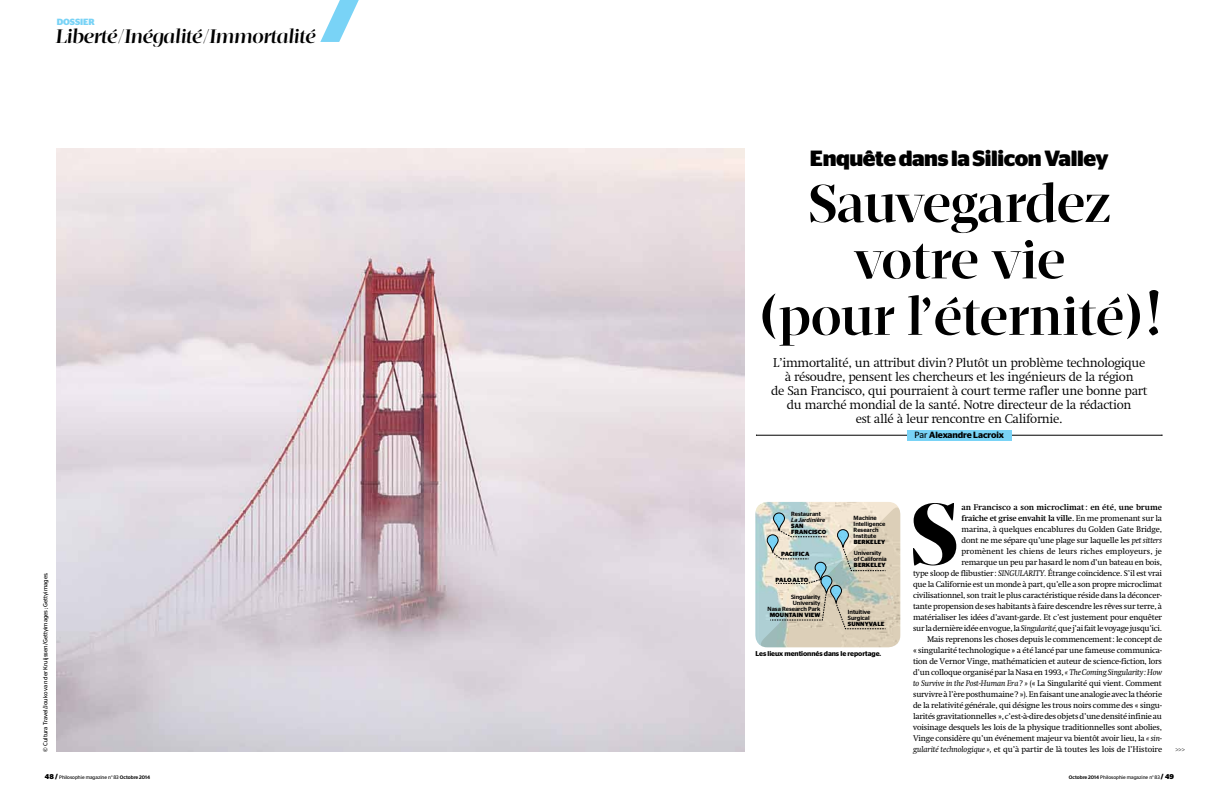
<style>
.page{position:relative;width:1219px;height:794px;background:#fff}
.page>*{position:absolute;margin:0;border:0;box-sizing:border-box;transform-origin:0 0}
.t1{font:700 89.3px "Mafra Display";color:#000}
.t2{font:500 54.3px/56.4px "Mafra Display";letter-spacing:-.02em;color:#000;text-align:center}
.t3{font:700 22px "Stag Sans";letter-spacing:-.02em;color:#000}
.t4{font:italic 500 20px "Mafra Display";letter-spacing:-.04em;color:#000}
.t5{font:300 13px/14px "Swift LT Pro";letter-spacing:-.025em;color:#000;text-align:center}
.t6{font:600 9px "Stag Sans";letter-spacing:-.01em;color:#000}
.t7{font:700 9px "Stag Sans";color:#79d3f6}
.t8{font:8.4px/11px "Swift LT Pro";letter-spacing:-.025em;color:#000;text-align:right}
.t9{font:600 7px "Stag Sans";letter-spacing:-.01em;color:#000}
.t10{font:300 7px "Stag Sans";color:#000}
.t11{font:500 6px/6px "Stag Sans";color:#000}
.t12{font:700 6px/6px "Stag Sans";letter-spacing:.02em;color:#000}
.t13{font:6px "Stag Sans";color:#000}
.t14{font:italic 500 6px "Stag Sans";color:#000}
.t15{font:5px "Stag Sans";color:#000}
.s1{font-size:64.9px}
.s2{font-weight:400}
.s3{font-weight:700}
.s4{font-style:italic}
.s5{font-weight:700;font-size:7px}
.s6{font-weight:500}
</style>
<div class="page">
<img style="left:755px;top:502px;width:142px;height:143px">
<hr style="left:756px;top:435px;width:406px;height:1px;background:#000">
<div style="left:907px;top:430px;width:105px;height:10px;background:#79d3f6"></div>
<img style="left:57px;top:149px;width:688px;height:602px">
<svg style="left:760px;top:506px;width:140px;height:141px;background:#cdcec0"></svg>
<div style="left:823px;top:578px;width:7px;height:6px;background:#79d3f6;border-radius:50%"></div>
<svg style="left:320px;top:0;width:39px;height:42px"></svg>
<p class="t7" style="left:57px;top:16px;width:40px">DOSSIER</p>
<h3 class="t4" style="left:55px;top:24px;width:262px">Liberté/Inégalité/Immortalité</h3>
<h3 class="t3" style="left:810px;top:146px;width:300px">ENQUÊTE DANS LA SILICON VALLEY</h3>
<h2 class="t2" style="left:757px;top:175px;width:407px">Sauvegardez votre vie<br>(pour l’éternité) <span class="s1">!</span></h2>
<p class="t5" style="left:771px;top:355px;width:377px">L’immortalité, un attribut divin? Plutôt un problème technologique à résoudre, pensent les chercheurs et les ingénieurs de la région<br>de San Francisco, qui pourraient à court terme rafler une bonne part du marché mondial de la santé. Notre directeur de la rédaction<br>est allé à leur rencontre en Californie.</p>
<p class="t6" style="left:915px;top:429px;width:91px"><span class="s2">Par</span> Alexandre Lacroix</p>
<p class="t11" style="left:791px;top:511px;width:31px">Restaurant</p>
<p class="t14" style="left:791px;top:516px;width:36px">La Jardinière</p>
<p class="t12" style="left:791px;top:523px;width:37px">SAN<br>FRANCISCO</p>
<p class="t12" style="left:781px;top:550px;width:30px">PACIFICA</p>
<p class="t11" style="left:854px;top:515px;width:33px">Machine<br>Intelligence<br>Research<br>Institute</p>
<p class="t12" style="left:854px;top:539px;width:33px">BERKELEY</p>
<p class="t11" style="left:854px;top:550px;width:34px">University of California</p>
<p class="t12" style="left:854px;top:562px;width:33px">BERKELEY</p>
<p class="t13" style="left:42px;top:751px;width:181px;rotate:-90deg">© Cultura Travel/Jouko van der Kruijssen/Gettyimages ; Gettyimages.</p>
<p class="t12" style="left:775px;top:576px;width:34px">PALO ALTO</p>
<p class="t11" style="left:768px;top:593px;width:55px;text-align:right">Singularity<br>University<br>Nasa Research Park</p>
<p class="t12" style="left:770px;top:611px;width:52px">MOUNTAIN VIEW</p>
<p class="t11" style="left:848px;top:608px;width:24px">Intuitive<br>Surgical</p>
<p class="t12" style="left:848px;top:620px;width:38px">SUNNYVALE</p>
<p class="t9" style="left:755px;top:649px;width:127px">Les lieux mentionnés dans le reportage.</p>
<h1 class="t1" style="left:911px;top:479px;width:50px">S</h1>
<p class="t8" style="left:913px;top:501px;width:251px"><span class="s3">an Francisco a son microclimat : en été, une brume<br>fraîche et grise envahit la ville.</span> En me promenant sur la<br>marina, à quelques encablures du Golden Gate Bridge,<br>dont ne me sépare qu’une plage sur laquelle les <span class="s4">pet sitters<br></span>promènent les chiens de leurs riches employeurs, je<br>remarque un peu par hasard le nom d’un bateau en bois,<br>type sloop de flibustier: <span class="s4">SINGULARITY.</span> Étrange coïncidence. S’il est vrai que la Californie est un monde à part, qu’elle a son propre microclimat civilisationnel, son trait le plus caractéristique réside dans la déconcer&shy;tante propension de ses habitants à faire descendre les rêves sur terre, à matérialiser les idées d’avant-garde. Et c’est justement pour enquêter sur la dernière idée en vogue, la <span class="s4">Singularité,</span> que j’ai fait le voyage jusqu’ici.<br>Mais reprenons les choses depuis le commencement: le concept de<br>« singularité technologique » a été lancé par une fameuse communica&shy;tion de Vernor Vinge, mathématicien et auteur de science-fiction, lors d’un colloque organisé par la Nasa en 1993, <span class="s4">« The Coming Singularity: How to Survive in the Post-Human Era? »</span> (« La Singularité qui vient. Comment survivre à l’ère posthumaine? »). En faisant une analogie avec la théorie de la relativité générale, qui désigne les trous noirs comme des « singu&shy;larités gravitationnelles », c’est-à-dire des objets d’une densité infinie au voisinage desquels les lois de la physique traditionnelles sont abolies, Vinge considère qu’un événement majeur va bientôt avoir lieu, la <span class="s4">« sin&shy;gularité technologique »,</span> et qu’à partir de là toutes les lois de l’Histoire</p>
<p class="t10" style="left:1175px;top:745px;width:11px">&gt;&gt;&gt;</p>
<p class="t15" style="left:45px;top:774px;width:107px"><span class="s5">48 /</span> philosophie magazine n°83 <span class="s6">Octobre 2014</span></p>
<p class="t15" style="left:1069px;top:774px;width:107px"><span class="s6">Octobre 2014</span> philosophie magazine n°83 <span class="s5">/ 49</span></p>
</div>
